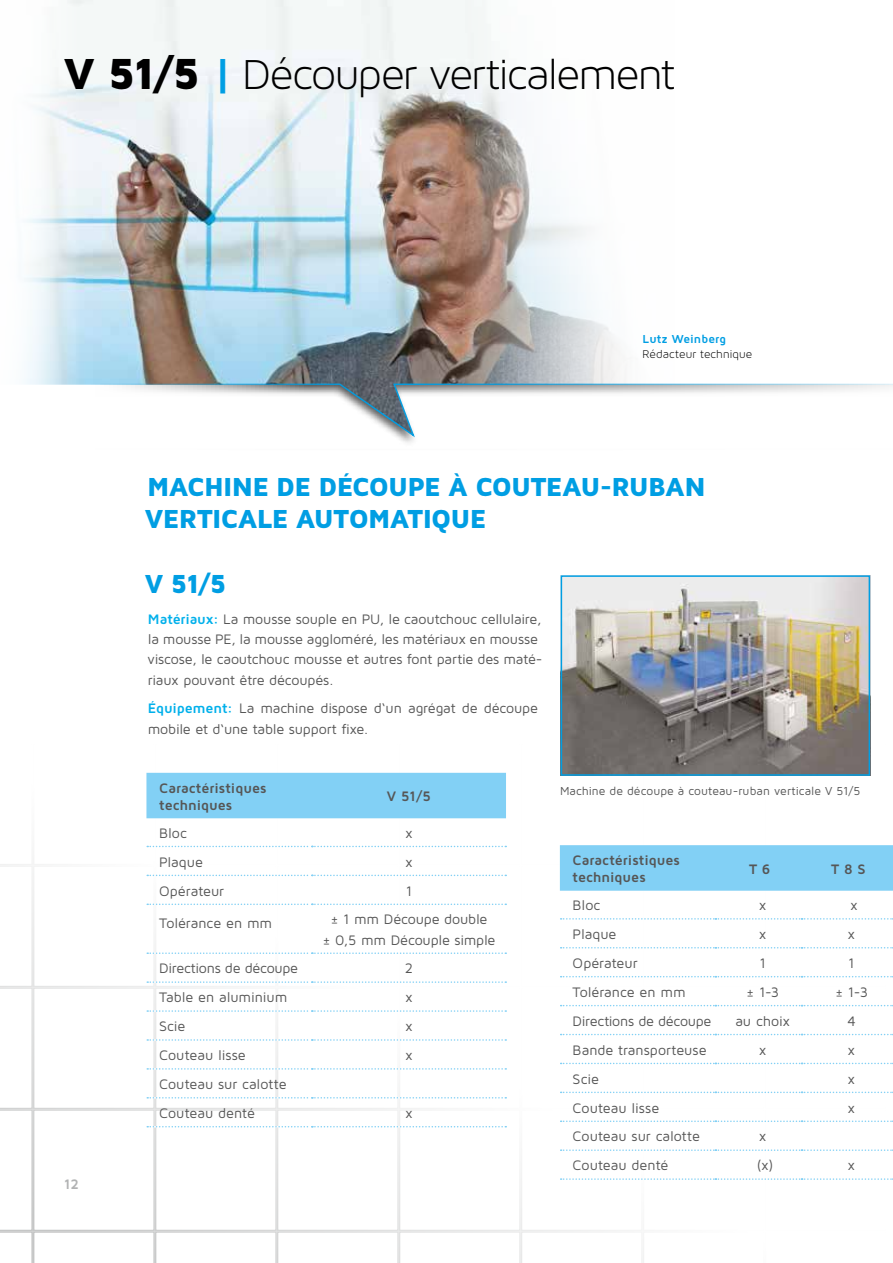
<style>
.page{position:relative;width:893px;height:1263px;background:#fff}
.page>*{position:absolute;margin:0;border:0;box-sizing:border-box;transform-origin:0 0}
.t1{font:45px "Maven Pro Light 300";letter-spacing:-.04em;color:#000}
.t2{font:900 27px "Maven Pro";letter-spacing:-.03em;color:#009ee3}
.t3{font:14.25px/20.2px "Maven Pro";letter-spacing:-.01em;color:#565656}
.t4{font:700 14.25px/17.1px "Maven Pro";letter-spacing:-.005em;color:#565656}
.t5{font:700 14.25px "Maven Pro";color:#b1b2b3}
.t6{font:12px "Maven Pro";letter-spacing:.005em;color:#565656}
.t7{font:12px "Maven Pro Light 300";letter-spacing:.01em;color:#000}
.t8{font:700 12px "Maven Pro";letter-spacing:.005em;color:#009ee3}
.s1{font-family:"Maven Pro";font-weight:900}
.s2{font-family:"Maven Pro";font-weight:700;color:#009ee3}
.s3{font-weight:700;color:#00b0eb}
</style>
<div class="page">
<img style="left:24px;top:0;width:601px;height:385px">
<svg style="left:84px;top:383px;width:809px;height:56px"></svg>
<img style="left:564px;top:578px;width:303px;height:165px">
<div style="left:561px;top:575px;width:309px;height:201px;border:2px solid #009ee3"></div>
<svg style="left:0;top:743px;width:893px;height:520px"></svg>
<h1 class="t1" style="left:64px;top:50px;width:613px"><span class="s1">V 51/5</span> <span class="s2">|</span> Découper verticalement</h1>
<p class="t8" style="left:643px;top:332px;width:85px">Lutz Weinberg</p>
<p class="t7" style="left:643px;top:347px;width:111px">Rédacteur technique</p>
<h2 class="t2" style="left:147px;top:470px;width:39px">MACHINE</h2>
<h2 class="t2" style="left:276px;top:470px;width:129px">DE DÉCOUPE</h2>
<h2 class="t2" style="left:448px;top:470px;width:81px">À COUTEAU</h2>
<h2 class="t2" style="left:600px;top:470px;width:86px">-RUBAN</h2>
<h2 class="t2" style="left:145px;top:502px;width:35px">VERTICALE</h2>
<h2 class="t2" style="left:296px;top:502px;width:19px">AUT</h2>
<h2 class="t2" style="left:349px;top:502px;width:37px">OMATIQUE</h2>
<h2 class="t2" style="left:145px;top:567px;width:83px">V 51/5</h2>
<p class="t3" style="left:147px;top:608px;width:397px"><span class="s3">Matériaux:</span> La mousse souple en PU, le caoutchouc cellulaire, la mousse PE, la mousse aggloméré, les matériaux en mousse viscose, le caoutchouc mousse et autres font partie des maté&shy;riaux pouvant être découpés.</p>
<p class="t3" style="left:148px;top:698px;width:392px"><span class="s3">Équipement:</span> La machine dispose d‘un agrégat de découpe mobile et d‘une table support fixe.</p>
<p class="t5" style="left:64px;top:1175px;width:17px">12</p>
<p class="t4" style="left:159px;top:779px;width:109px">Caractéristiques techniques</p>
<p class="t4" style="left:387px;top:787px;width:46px">V 51/5</p>
<p class="t3" style="left:159px;top:822px;width:29px">Bloc</p>
<p class="t3" style="left:405px;top:822px;width:9px">x</p>
<p class="t3" style="left:159px;top:851px;width:45px">Plaque</p>
<p class="t3" style="left:405px;top:851px;width:9px">x</p>
<p class="t3" style="left:159px;top:880px;width:66px">Opérateur</p>
<p class="t3" style="left:406px;top:880px;width:8px">1</p>
<p class="t3" style="left:159px;top:913px;width:115px">Tolérance en mm</p>
<p class="t3" style="left:322px;top:908px;width:175px;text-align:center">± 1 mm Découpe double<br>± 0,5 mm Découple simple</p>
<p class="t3" style="left:159px;top:958px;width:140px">Directions de découpe</p>
<p class="t3" style="left:405px;top:958px;width:10px">2</p>
<p class="t3" style="left:159px;top:987px;width:130px">Table en aluminium</p>
<p class="t3" style="left:405px;top:987px;width:9px">x</p>
<p class="t3" style="left:159px;top:1016px;width:28px">Scie</p>
<p class="t3" style="left:405px;top:1016px;width:9px">x</p>
<p class="t3" style="left:159px;top:1045px;width:88px">Couteau lisse</p>
<p class="t3" style="left:405px;top:1045px;width:9px">x</p>
<p class="t3" style="left:159px;top:1069px;width:129px;line-height:29px">Couteau sur calotte<br>Couteau denté</p>
<p class="t3" style="left:405px;top:1102px;width:9px">x</p>
<p class="t6" style="left:560px;top:783px;width:302px">Machine de découpe à couteau-ruban verticale V 51/5</p>
<p class="t4" style="left:573px;top:851px;width:109px">Caractéristiques techniques</p>
<p class="t4" style="left:749px;top:860px;width:23px">T 6</p>
<p class="t4" style="left:831px;top:860px;width:36px">T 8 S</p>
<p class="t3" style="left:573px;top:894px;width:29px">Bloc</p>
<p class="t3" style="left:759px;top:894px;width:9px">x</p>
<p class="t3" style="left:850px;top:894px;width:9px">x</p>
<p class="t3" style="left:573px;top:923px;width:45px">Plaque</p>
<p class="t3" style="left:759px;top:923px;width:9px">x</p>
<p class="t3" style="left:848px;top:923px;width:9px">x</p>
<p class="t3" style="left:573px;top:952px;width:66px">Opérateur</p>
<p class="t3" style="left:759px;top:952px;width:8px">1</p>
<p class="t3" style="left:848px;top:952px;width:8px">1</p>
<p class="t3" style="left:573px;top:981px;width:115px">Tolérance en mm</p>
<p class="t3" style="left:746px;top:981px;width:34px">± 1-3</p>
<p class="t3" style="left:835px;top:981px;width:34px">± 1-3</p>
<p class="t3" style="left:573px;top:1010px;width:140px">Directions de découpe</p>
<p class="t3" style="left:735px;top:1010px;width:56px">au choix</p>
<p class="t3" style="left:847px;top:1010px;width:10px">4</p>
<p class="t3" style="left:573px;top:1039px;width:135px">Bande transporteuse</p>
<p class="t3" style="left:759px;top:1039px;width:9px">x</p>
<p class="t3" style="left:848px;top:1039px;width:9px">x</p>
<p class="t3" style="left:573px;top:1068px;width:28px">Scie</p>
<p class="t3" style="left:848px;top:1068px;width:9px">x</p>
<p class="t3" style="left:573px;top:1097px;width:88px">Couteau lisse</p>
<p class="t3" style="left:848px;top:1097px;width:9px">x</p>
<p class="t3" style="left:573px;top:1126px;width:129px">Couteau sur calotte</p>
<p class="t3" style="left:759px;top:1126px;width:9px">x</p>
<p class="t3" style="left:573px;top:1155px;width:97px">Couteau denté</p>
<p class="t3" style="left:757px;top:1155px;width:18px">(x)</p>
<p class="t3" style="left:848px;top:1155px;width:9px">x</p>
</div>
